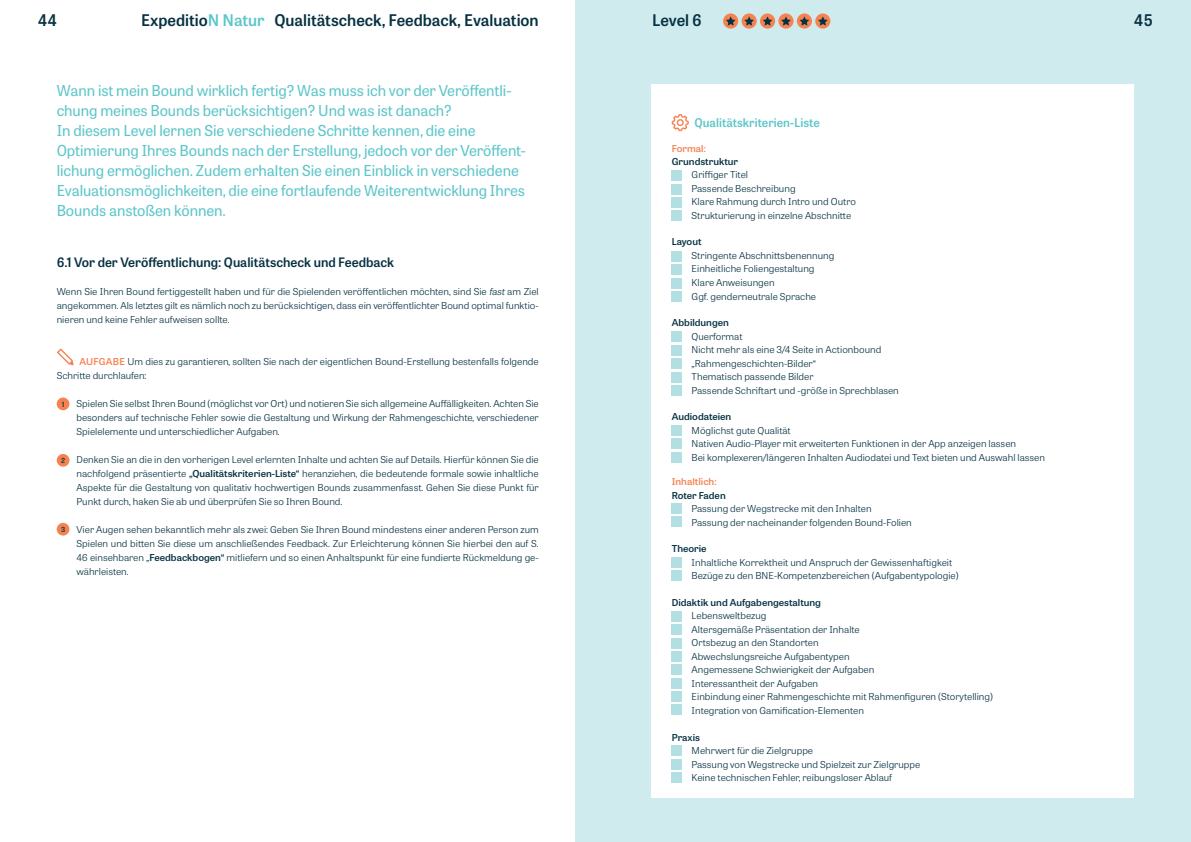
<style>
.page{position:relative;width:1191px;height:842px;background:#fff}
.page>*{position:absolute;margin:0;border:0;box-sizing:border-box;transform-origin:0 0}
.t1{font:600 16px "Tablet Gothic";color:#073242}
.t2{font:15px/20px "Tablet Gothic";letter-spacing:-.005em;color:#5ec6ca}
.t3{font:600 13px "Tablet Gothic";color:#073242}
.t4{font:600 12px "Tablet Gothic";color:#5ec6ca}
.t5{font:300 9.5px/13.5px "Tablet Gothic Wide";color:#073242}
.t6{font:600 9.5px "Tablet Gothic Wide";color:#073242}
.t7{font:600 9.5px "Tablet Gothic Wide";color:#f58352}
.t8{font:600 7px "Tablet Gothic Wide";color:#073242}
.s1{color:#5ec6ca}
.s2{font-style:italic}
.s3{font-weight:600;color:#f58352}
.s4{font-weight:600}
</style>
<div class="page">
<div style="left:575px;top:0;width:616px;height:842px;background:#d0ebed"></div>
<svg style="left:723px;top:13px;width:15px;height:16px"></svg>
<svg style="left:726px;top:16px;width:9px;height:10px"></svg>
<svg style="left:741px;top:13px;width:15px;height:16px"></svg>
<svg style="left:744px;top:16px;width:10px;height:10px"></svg>
<svg style="left:760px;top:13px;width:15px;height:16px"></svg>
<svg style="left:762px;top:16px;width:10px;height:10px"></svg>
<svg style="left:778px;top:13px;width:15px;height:16px"></svg>
<svg style="left:781px;top:16px;width:10px;height:10px"></svg>
<svg style="left:797px;top:13px;width:15px;height:16px"></svg>
<svg style="left:799px;top:16px;width:10px;height:10px"></svg>
<svg style="left:815px;top:13px;width:15px;height:16px"></svg>
<svg style="left:818px;top:16px;width:9px;height:10px"></svg>
<div style="left:652px;top:84px;width:482px;height:714px;background:#fff"></div>
<div style="left:672px;top:170px;width:10px;height:11px;background:#b1dfe2"></div>
<div style="left:672px;top:184px;width:10px;height:10px;background:#b1dfe2"></div>
<div style="left:672px;top:197px;width:10px;height:11px;background:#b1dfe2"></div>
<div style="left:672px;top:210px;width:10px;height:11px;background:#b1dfe2"></div>
<div style="left:672px;top:251px;width:10px;height:10px;background:#b1dfe2"></div>
<div style="left:672px;top:264px;width:10px;height:11px;background:#b1dfe2"></div>
<div style="left:672px;top:278px;width:10px;height:10px;background:#b1dfe2"></div>
<div style="left:672px;top:291px;width:10px;height:10px;background:#b1dfe2"></div>
<div style="left:672px;top:331px;width:10px;height:11px;background:#b1dfe2"></div>
<div style="left:672px;top:345px;width:10px;height:10px;background:#b1dfe2"></div>
<div style="left:672px;top:358px;width:10px;height:11px;background:#b1dfe2"></div>
<div style="left:672px;top:372px;width:10px;height:10px;background:#b1dfe2"></div>
<div style="left:672px;top:385px;width:10px;height:11px;background:#b1dfe2"></div>
<div style="left:672px;top:425px;width:10px;height:10px;background:#b1dfe2"></div>
<div style="left:672px;top:438px;width:10px;height:11px;background:#b1dfe2"></div>
<div style="left:672px;top:452px;width:10px;height:10px;background:#b1dfe2"></div>
<div style="left:672px;top:503px;width:10px;height:10px;background:#b1dfe2"></div>
<div style="left:672px;top:516px;width:10px;height:11px;background:#b1dfe2"></div>
<div style="left:672px;top:557px;width:10px;height:10px;background:#b1dfe2"></div>
<div style="left:672px;top:570px;width:10px;height:11px;background:#b1dfe2"></div>
<div style="left:672px;top:611px;width:10px;height:11px;background:#b1dfe2"></div>
<div style="left:672px;top:624px;width:10px;height:11px;background:#b1dfe2"></div>
<div style="left:672px;top:638px;width:10px;height:10px;background:#b1dfe2"></div>
<div style="left:672px;top:651px;width:10px;height:11px;background:#b1dfe2"></div>
<div style="left:672px;top:664px;width:10px;height:11px;background:#b1dfe2"></div>
<div style="left:672px;top:678px;width:10px;height:10px;background:#b1dfe2"></div>
<div style="left:672px;top:691px;width:10px;height:11px;background:#b1dfe2"></div>
<div style="left:672px;top:704px;width:10px;height:11px;background:#b1dfe2"></div>
<div style="left:672px;top:746px;width:10px;height:10px;background:#b1dfe2"></div>
<div style="left:672px;top:759px;width:10px;height:10px;background:#b1dfe2"></div>
<div style="left:672px;top:772px;width:10px;height:11px;background:#b1dfe2"></div>
<svg style="left:672px;top:114px;width:17px;height:17px"></svg>
<svg style="left:57px;top:348px;width:17px;height:17px"></svg>
<div style="left:57px;top:397px;width:12px;height:13px;background:#f58352;border-radius:50%"></div>
<div style="left:57px;top:454px;width:12px;height:13px;background:#f58352;border-radius:50%"></div>
<div style="left:57px;top:523px;width:12px;height:13px;background:#f58352;border-radius:50%"></div>
<h1 class="t1" style="left:38px;top:9px;width:20px">44</h1>
<h1 class="t1" style="left:141px;top:9px;width:399px">Expeditio<span class="s1">N Natur</span> Qualitätscheck, Feedback, Evaluation</h1>
<h1 class="t1" style="left:652px;top:9px;width:51px">Level 6</h1>
<h1 class="t1" style="left:1134px;top:9px;width:20px">45</h1>
<p class="t2" style="left:57px;top:80px;width:471px">Wann ist mein Bound wirklich fertig? Was muss ich vor der Veröffentli&shy;chung meines Bounds berücksichtigen? Und was ist danach?<br>In diesem Level lernen Sie verschiedene Schritte kennen, die eine Optimierung Ihres Bounds nach der Erstellung, jedoch vor der Veröffent&shy;lichung ermöglichen. Zudem erhalten Sie einen Einblick in verschiedene Evaluationsmöglichkeiten, die eine fortlaufende Weiterentwicklung Ihres Bounds anstoßen können.</p>
<h3 class="t3" style="left:57px;top:253px;width:339px">6.1 Vor der Veröffentlichung: Qualitätscheck und Feedback</h3>
<p class="t5" style="left:57px;top:284px;width:483px;line-height:14px;text-align:justify">Wenn Sie Ihren Bound fertiggestellt haben und für die Spielenden veröffentlichen möchten, sind Sie <span class="s2">fast</span>am Ziel angekommen. Als letztes gilt es nämlich noch zu berücksichtigen, dass ein veröffentlichter Bound optimal funktio&shy;nieren und keine Fehler aufweisen sollte.</p>
<p class="t5" style="left:57px;top:354px;width:483px;line-height:14px;text-indent:23px"><span class="s3">AUFGABE</span> Um dies zu garantieren, sollten Sie nach der eigentlichen Bound-Erstellung bestenfalls folgende<br>Schritte durchlaufen:</p>
<p class="t5" style="left:77px;top:396px;width:464px;line-height:14px;text-align:justify">Spielen Sie selbst Ihren Bound (möglichst vor Ort) und notieren Sie sich allgemeine Auffälligkeiten. Achten Sie besonders auf technische Fehler sowie die Gestaltung und Wirkung der Rahmengeschichte, verschiedener Spielelemente und unterschiedlicher Aufgaben.</p>
<p class="t5" style="left:77px;top:452px;width:464px;line-height:14px;text-align:justify">Denken Sie an die in den vorherigen Level erlernten Inhalte und achten Sie auf Details. Hierfür können Sie die nachfolgend präsentierte <span class="s4">„Qualitätskriterien-Liste“</span> heranziehen, die bedeutende formale sowie inhaltliche Aspekte für die Gestaltung von qualitativ hochwertigen Bounds zusammenfasst. Gehen Sie diese Punkt für Punkt durch, haken Sie ab und überprüfen Sie so Ihren Bound.</p>
<p class="t5" style="left:77px;top:522px;width:464px;line-height:14px;text-align:justify">Vier Augen sehen bekanntlich mehr als zwei: Geben Sie Ihren Bound mindestens einer anderen Person zum Spielen und bitten Sie diese um anschließendes Feedback. Zur Erleichterung können Sie hierbei den auf S.<br>46 einsehbaren „<span class="s4">Feedbackbogen“</span> mitliefern und so einen Anhaltspunkt für eine fundierte Rückmeldung ge&shy;währleisten.</p>
<p class="t8" style="left:62px;top:399px;width:4px">1</p>
<p class="t8" style="left:61px;top:455px;width:6px">2</p>
<p class="t8" style="left:61px;top:524px;width:6px">3</p>
<p class="t4" style="left:694px;top:114px;width:127px">Qualitätskriterien-Liste</p>
<p class="t7" style="left:672px;top:141px;width:36px">Formal:</p>
<p class="t6" style="left:672px;top:155px;width:68px">Grundstruktur</p>
<p class="t5" style="left:691px;top:168px;width:166px">Griffiger Titel<br>Passende Beschreibung<br>Klare Rahmung durch Intro und Outro<br>Strukturierung in einzelne Abschnitte</p>
<p class="t6" style="left:672px;top:235px;width:31px">Layout</p>
<p class="t5" style="left:691px;top:248px;width:144px">Stringente Abschnittsbenennung<br>Einheitliche Foliengestaltung<br>Klare Anweisungen<br>Ggf. genderneutrale Sprache</p>
<p class="t6" style="left:672px;top:316px;width:59px">Abbildungen</p>
<p class="t5" style="left:691px;top:329px;width:209px">Querformat<br>Nicht mehr als eine 3/4 Seite in Actionbound „Rahmengeschichten-Bilder“<br>Thematisch passende Bilder<br>Passende Schriftart und -größe in Sprechblasen</p>
<p class="t6" style="left:672px;top:410px;width:61px">Audiodateien</p>
<p class="t5" style="left:691px;top:423px;width:355px">Möglichst gute Qualität<br>Nativen Audio-Player mit erweiterten Funktionen in der App anzeigen lassen<br>Bei komplexeren/längeren Inhalten Audiodatei und Text bieten und Auswahl lassen</p>
<p class="t7" style="left:672px;top:475px;width:46px">Inhaltlich:</p>
<p class="t6" style="left:672px;top:488px;width:56px">Roter Faden</p>
<p class="t5" style="left:691px;top:502px;width:222px">Passung der Wegstrecke mit den Inhalten<br>Passung der nacheinander folgenden Bound-Folien</p>
<p class="t6" style="left:672px;top:542px;width:36px">Theorie</p>
<p class="t5" style="left:691px;top:555px;width:268px">Inhaltliche Korrektheit und Anspruch der Gewissenhaftigkeit<br>Bezüge zu den BNE-Kompetenzbereichen (Aufgabentypologie)</p>
<p class="t6" style="left:672px;top:596px;width:151px">Didaktik und Aufgabengestaltung</p>
<p class="t5" style="left:691px;top:609px;width:303px">Lebensweltbezug<br>Altersgemäße Präsentation der Inhalte<br>Ortsbezug an den Standorten<br>Abwechslungsreiche Aufgabentypen<br>Angemessene Schwierigkeit der Aufgaben<br>Interessantheit der Aufgaben<br>Einbindung einer Rahmengeschichte mit Rahmenfiguren (Storytelling)<br>Integration von Gamification-Elementen</p>
<p class="t6" style="left:672px;top:730px;width:30px">Praxis</p>
<p class="t5" style="left:691px;top:743px;width:230px">Mehrwert für die Zielgruppe<br>Passung von Wegstrecke und Spielzeit zur Zielgruppe<br>Keine technischen Fehler, reibungsloser Ablauf</p>
</div>
